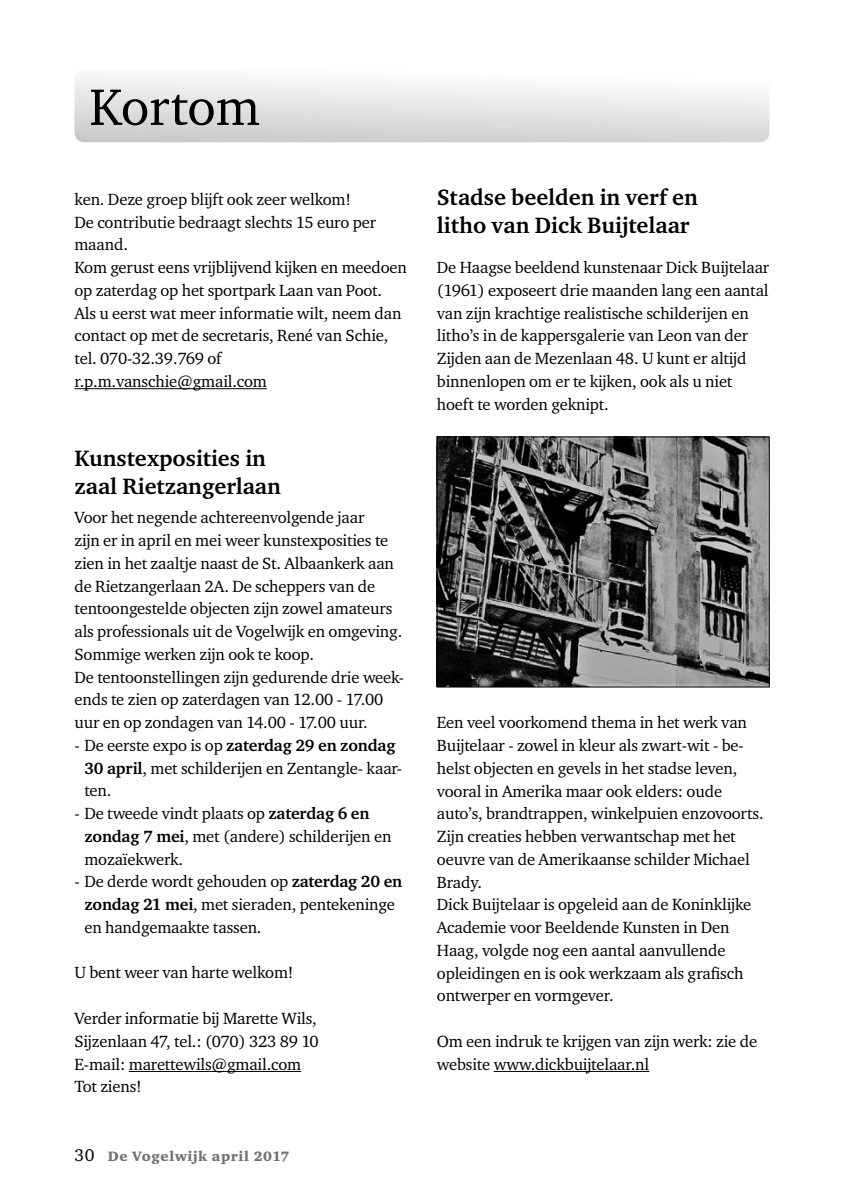
<style>
.page{position:relative;width:844px;height:1191px;background:#fff}
.page>*{position:absolute;margin:0;border:0;box-sizing:border-box;transform-origin:0 0}
.t1{font:52.5px "Charter ITC";color:#000}
.t2{font:700 22.75px/28px "Charter ITC";color:#000}
.t3{font:16.62px/22.8px "Charter ITC";letter-spacing:-.01em;color:#000}
.t4{font:14px "Charter ITC Blac";letter-spacing:.04em;color:#707172}
.s1{font-weight:700}
.s2{font-family:"Charter ITC";font-size:17.5px;color:#000}
</style>
<div class="page">
<svg style="left:74px;top:75px;width:695px;height:67px"></svg>
<hr style="left:74px;top:388px;width:193px;height:1px;background:#000">
<hr style="left:129px;top:1071px;width:172px;height:1px;background:#000">
<img style="left:439px;top:439px;width:328px;height:246px">
<div style="left:437px;top:437px;width:332px;height:250px;border:1px solid #000"></div>
<hr style="left:493px;top:1071px;width:156px;height:1px;background:#000">
<h1 class="t1" style="left:89px;top:74px;width:172px">Kortom</h1>
<p class="t3" style="left:74px;top:187px;width:334px">ken. Deze groep blijft ook zeer welkom!<br>De contributie bedraagt slechts 15 euro per maand.<br>Kom gerust eens vrijblijvend kijken en meedoen op zaterdag op het sportpark Laan van Poot.<br>Als u eerst wat meer informatie wilt, neem dan contact op met de secretaris, René van Schie, tel. 070-32.39.769 of r.p.m.vanschie@gmail.com</p>
<h2 class="t2" style="left:74px;top:443px;width:208px">Kunstexposities in zaal Rietzangerlaan</h2>
<p class="t3" style="left:74px;top:506px;width:331px">Voor het negende achtereenvolgende jaar<br>zijn er in april en mei weer kunstexposities te zien in het zaaltje naast de St. Albaankerk aan de Rietzangerlaan 2A. De scheppers van de tentoongestelde objecten zijn zowel amateurs als professionals uit de Vogelwijk en omgeving.<br>Sommige werken zijn ook te koop.<br>De tentoonstellingen zijn gedurende drie week&shy;ends te zien op zaterdagen van 12.00 - 17.00 uur en op zondagen van 14.00 - 17.00 uur.</p>
<p class="t3" style="left:84px;top:733px;width:319px;text-indent:-10px">- De eerste expo is op <span class="s1">zaterdag 29 en zondag<br>30 april</span>, met schilderijen en Zentangle- kaar&shy;ten.</p>
<p class="t3" style="left:84px;top:801px;width:308px;text-indent:-10px">- De tweede vindt plaats op <span class="s1">zaterdag 6 en zondag 7 mei</span>, met (andere) schilderijen en mozaïekwerk.</p>
<p class="t3" style="left:84px;top:870px;width:319px;text-indent:-10px">- De derde wordt gehouden op <span class="s1">zaterdag 20 en zondag 21 mei</span>, met sieraden, pentekeninge en handgemaakte tassen.</p>
<p class="t3" style="left:74px;top:961px;width:220px">U bent weer van harte welkom!</p>
<p class="t3" style="left:74px;top:1006px;width:246px">Verder informatie bij Marette Wils,<br>Sijzenlaan 47, tel.: (070) 323 89 10<br>E-mail: marettewils@gmail.com<br>Tot ziens!</p>
<p class="t4" style="left:74px;top:1147px;width:216px"><span class="s2">30</span> De Vogelwijk april 2017</p>
<h2 class="t2" style="left:437px;top:182px;width:262px">Stadse beelden in verf en litho van Dick Buijtelaar</h2>
<p class="t3" style="left:437px;top:256px;width:334px">De Haagse beeldend kunstenaar Dick Buijtelaar (1961) exposeert drie maanden lang een aantal van zijn krachtige realistische schilderijen en litho’s in de kappersgalerie van Leon van der Zijden aan de Mezenlaan 48. U kunt er altijd binnenlopen om er te kijken, ook als u niet hoeft te worden geknipt.</p>
<p class="t3" style="left:437px;top:711px;width:328px">Een veel voorkomend thema in het werk van Buijtelaar - zowel in kleur als zwart-wit - be&shy;helst objecten en gevels in het stadse leven, vooral in Amerika maar ook elders: oude auto’s, brandtrappen, winkelpuien enzovoorts.<br>Zijn creaties hebben verwantschap met het oeuvre van de Amerikaanse schilder Michael Brady.<br>Dick Buijtelaar is opgeleid aan de Koninklijke Academie voor Beeldende Kunsten in Den Haag, volgde nog een aantal aanvullende opleidingen en is ook werkzaam als grafisch ontwerper en vormgever.</p>
<p class="t3" style="left:437px;top:1029px;width:322px">Om een indruk te krijgen van zijn werk: zie de website www.dickbuijtelaar.nl</p>
</div>
